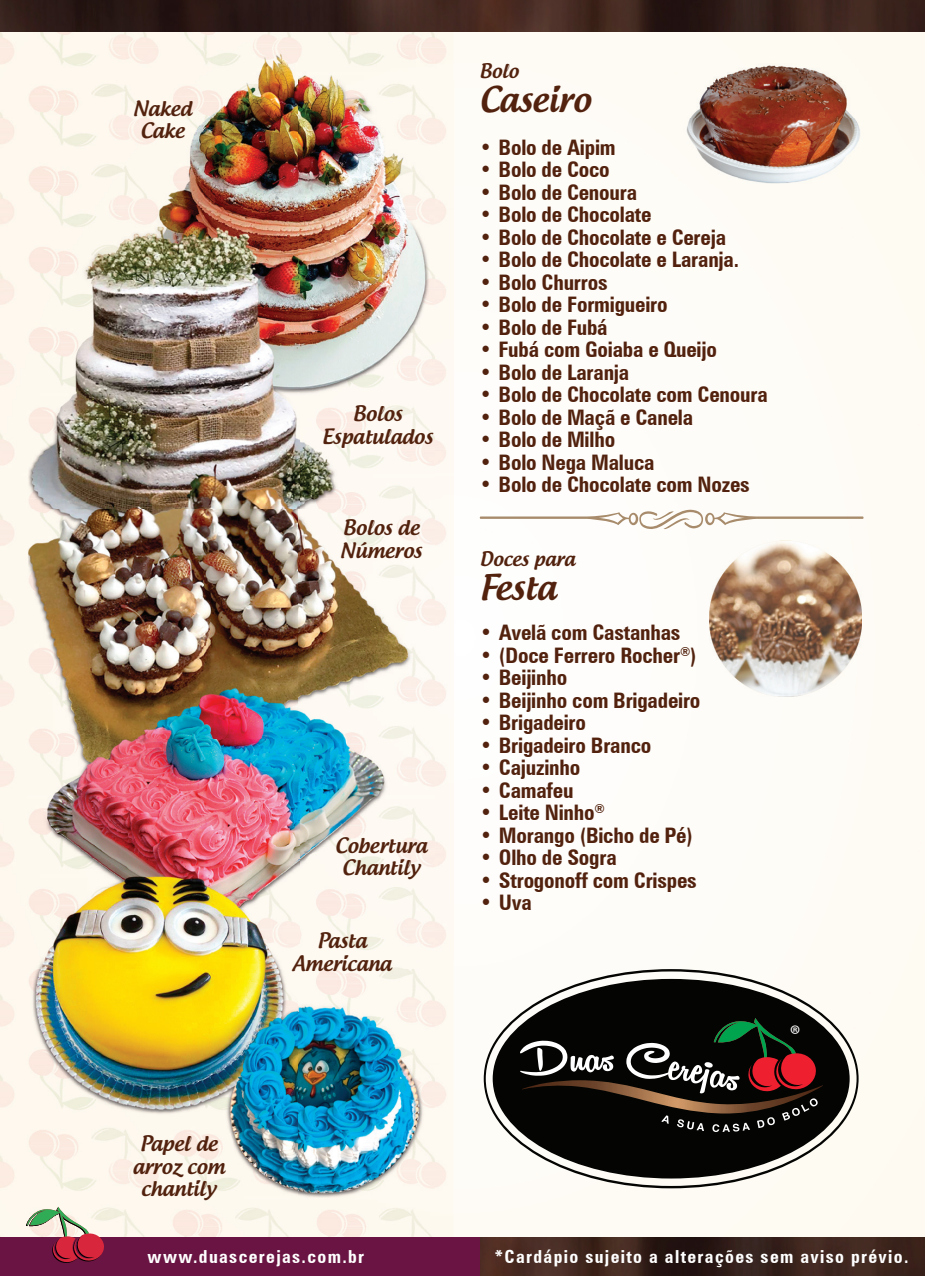
<style>
.page{position:relative;width:925px;height:1276px;background:#fff}
.page>*{position:absolute;margin:0;border:0;box-sizing:border-box;transform-origin:0 0}
.t1{font:500 33.75px "Androgyne";color:#52220e}
.t2{font:25.65px "Myriad Pro";color:#fff}
.t3{font:700 condensed 21.38px "Zurich BT";letter-spacing:-.01em;color:#52220e}
.t4{font:500 20.25px/22.5px "Androgyne";color:#52220e;text-align:center}
.t5{font:500 19.12px "Androgyne";color:#52220e}
.t6{font:700 condensed 18px "Zurich BT";letter-spacing:.075em;color:#fff}
</style>
<div class="page">
<img style="left:454px;top:639px;width:471px;height:559px">
<div style="left:862px;top:557px;width:63px;height:82px;background:#fefbf5"></div>
<img style="left:0;top:32px;width:454px;height:47px">
<img style="left:0;top:79px;width:27px;height:878px">
<img style="left:435px;top:79px;width:19px;height:878px">
<img style="left:0;top:957px;width:75px;height:280px">
<img style="left:378px;top:957px;width:76px;height:280px">
<img style="left:75px;top:1199px;width:303px;height:38px">
<img style="left:27px;top:51px;width:408px;height:1148px">
<svg style="left:480px;top:509px;width:383px;height:21px"></svg>
<img style="left:709px;top:540px;width:153px;height:157px">
<img style="left:479px;top:1237px;width:446px;height:39px">
<div style="left:0;top:1237px;width:479px;height:39px;background:#691442"></div>
<svg style="left:26px;top:1202px;width:79px;height:61px"></svg>
<img style="left:0;top:0;width:925px;height:32px">
<svg style="left:484px;top:969px;width:374px;height:219px;fill:#fefbf5"></svg>
<div style="left:493px;top:979px;width:356px;height:199px;background:#040503;border-radius:50%"></div>
<svg style="left:520px;top:1012px;width:303px;height:120px"></svg>
<img style="left:670px;top:51px;width:205px;height:135px">
<p class="t4" style="left:133px;top:97px;width:60px">Naked</p>
<p class="t4" style="left:141px;top:119px;width:45px">Cake</p>
<p class="t4" style="left:133px;top:1132px;width:94px">Papel de arroz com chantily</p>
<p class="t4" style="left:322px;top:402px;width:112px">Bolos<br>Espatulados</p>
<p class="t4" style="left:340px;top:516px;width:83px;text-align:left">Bolos de<br>Números</p>
<p class="t4" style="left:335px;top:834px;width:94px">Cobertura<br>Chantily</p>
<p class="t4" style="left:293px;top:929px;width:101px">Pasta<br>Americana</p>
<p class="t5" style="left:479px;top:59px;width:41px">Bolo</p>
<h1 class="t1" style="left:479px;top:78px;width:113px">Caseiro</h1>
<p class="t3" style="left:479px;top:134px;width:138px">• Bolo de Aipim</p>
<p class="t3" style="left:479px;top:156px;width:132px">• Bolo de Coco</p>
<p class="t3" style="left:479px;top:179px;width:159px">• Bolo de Cenoura</p>
<p class="t3" style="left:479px;top:201px;width:174px">• Bolo de Chocolate</p>
<p class="t3" style="left:479px;top:224px;width:248px">• Bolo de Chocolate e Cereja</p>
<p class="t3" style="left:479px;top:246px;width:261px">• Bolo de Chocolate e Laranja.</p>
<p class="t3" style="left:479px;top:269px;width:130px">• Bolo Churros</p>
<p class="t3" style="left:479px;top:291px;width:190px">• Bolo de Formigueiro</p>
<p class="t3" style="left:479px;top:314px;width:130px">• Bolo de Fubá</p>
<p class="t3" style="left:479px;top:336px;width:239px">• Fubá com Goiaba e Queijo</p>
<p class="t3" style="left:479px;top:359px;width:151px">• Bolo de Laranja</p>
<p class="t3" style="left:479px;top:381px;width:290px">• Bolo de Chocolate com Cenoura</p>
<p class="t3" style="left:479px;top:404px;width:215px">• Bolo de Maçã e Canela</p>
<p class="t3" style="left:479px;top:426px;width:137px">• Bolo de Milho</p>
<p class="t3" style="left:479px;top:449px;width:177px">• Bolo Nega Maluca</p>
<p class="t3" style="left:479px;top:472px;width:272px">• Bolo de Chocolate com Nozes</p>
<p class="t5" style="left:480px;top:547px;width:97px">Doces para</p>
<h1 class="t1" style="left:480px;top:566px;width:78px">Festa</h1>
<p class="t3" style="left:480px;top:620px;width:202px">• Avelã com Castanhas</p>
<p class="t3" style="left:480px;top:642px;width:218px">• (Doce Ferrero Rocher<sup>®</sup>)</p>
<p class="t3" style="left:480px;top:664px;width:89px">• Beijinho</p>
<p class="t3" style="left:480px;top:687px;width:222px">• Beijinho com Brigadeiro</p>
<p class="t3" style="left:480px;top:709px;width:108px">• Brigadeiro</p>
<p class="t3" style="left:480px;top:732px;width:173px">• Brigadeiro Branco</p>
<p class="t3" style="left:480px;top:754px;width:102px">• Cajuzinho</p>
<p class="t3" style="left:480px;top:777px;width:95px">• Camafeu</p>
<p class="t3" style="left:480px;top:800px;width:127px">• Leite Ninho<sup>®</sup></p>
<p class="t3" style="left:480px;top:822px;width:215px">• Morango (Bicho de Pé)</p>
<p class="t3" style="left:480px;top:844px;width:138px">• Olho de Sogra</p>
<p class="t3" style="left:480px;top:867px;width:218px">• Strogonoff com Crispes</p>
<p class="t3" style="left:480px;top:889px;width:54px">• Uva</p>
<p class="t2" style="left:790px;top:1018px;width:12px">®</p>
<p class="t6" style="left:148px;top:1246px;width:218px">www.duascerejas.com.br</p>
<p class="t6" style="left:494px;top:1245px;width:415px">*Cardápio sujeito a alterações sem aviso prévio.</p>
</div>
